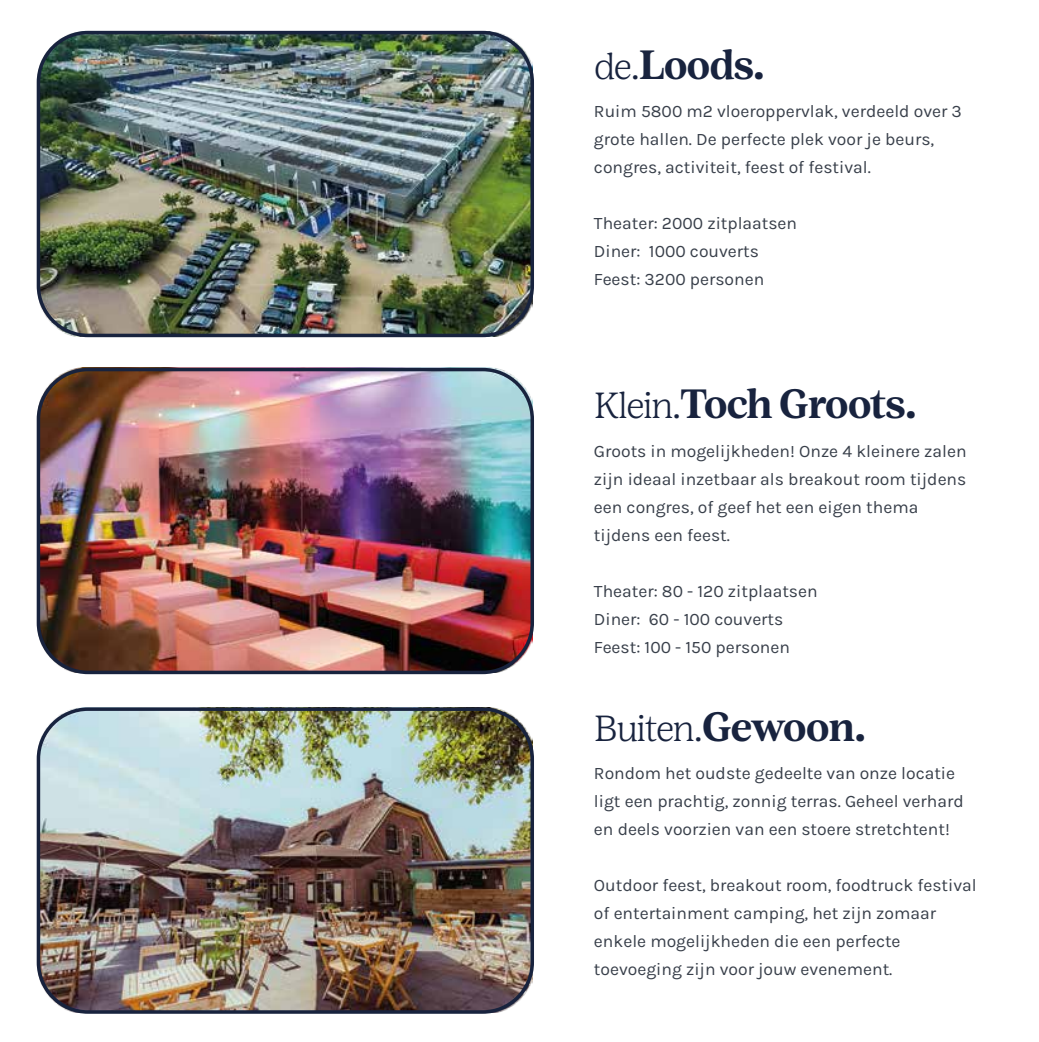
<style>
.page{position:relative;width:1039px;height:1042px;background:#fff}
.page>*{position:absolute;margin:0;border:0;box-sizing:border-box;transform-origin:0 0}
.t1{font:700 40.77px "Lust Text";letter-spacing:-.03em;color:#18233e}
.t2{font:300 36.23px "Lust Text";letter-spacing:-.03em;color:#18233e}
.t3{font:300 17.5px/28px "Karla";color:#383f4a}
.s1{font-weight:300;font-size:36.23px}
.s2{font-weight:700;font-size:40.77px}
</style>
<div class="page">
<img style="left:39px;top:368px;width:494px;height:305px">
<img style="left:39px;top:32px;width:493px;height:304px">
<img style="left:39px;top:707px;width:493px;height:305px">
<div style="left:37px;top:707px;width:497px;height:307px;border:4px solid #18233e;border-radius:50px"></div>
<div style="left:37px;top:368px;width:497px;height:306px;border:4px solid #18233e;border-radius:50px"></div>
<div style="left:37px;top:31px;width:497px;height:306px;border:4px solid #18233e;border-radius:50px"></div>
<h1 class="t1" style="left:594px;top:41px;width:172px"><span class="s1">de.</span>Loods.</h1>
<p class="t3" style="left:594px;top:96px;width:369px">Ruim 5800 m2 vloeroppervlak, verdeeld over 3 grote hallen. De perfecte plek voor je beurs, congres, activiteit, feest of festival.</p>
<p class="t3" style="left:594px;top:208px;width:205px">Theater: 2000 zitplaatsen<br>Diner: 1000 couverts<br>Feest: 3200 personen</p>
<h1 class="t1" style="left:594px;top:380px;width:324px"><span class="s1">Klein.</span>Toch Groots.</h1>
<p class="t3" style="left:594px;top:436px;width:374px">Groots in mogelijkheden! Onze 4 kleinere zalen zijn ideaal inzetbaar als breakout room tijdens een congres, of geef het een eigen thema tijdens een feest.</p>
<p class="t3" style="left:594px;top:576px;width:225px">Theater: 80 - 120 zitplaatsen<br>Diner: 60 - 100 couverts<br>Feest: 100 - 150 personen</p>
<h2 class="t2" style="left:594px;top:707px;width:274px">Buiten.<span class="s2">Gewoon.</span></h2>
<p class="t3" style="left:594px;top:758px;width:371px">Rondom het oudste gedeelte van onze locatie ligt een prachtig, zonnig terras. Geheel verhard en deels voorzien van een stoere stretchtent!</p>
<p class="t3" style="left:594px;top:870px;width:384px">Outdoor feest, breakout room, foodtruck festival of entertainment camping, het zijn zomaar enkele mogelijkheden die een perfecte toevoeging zijn voor jouw evenement.</p>
</div>
